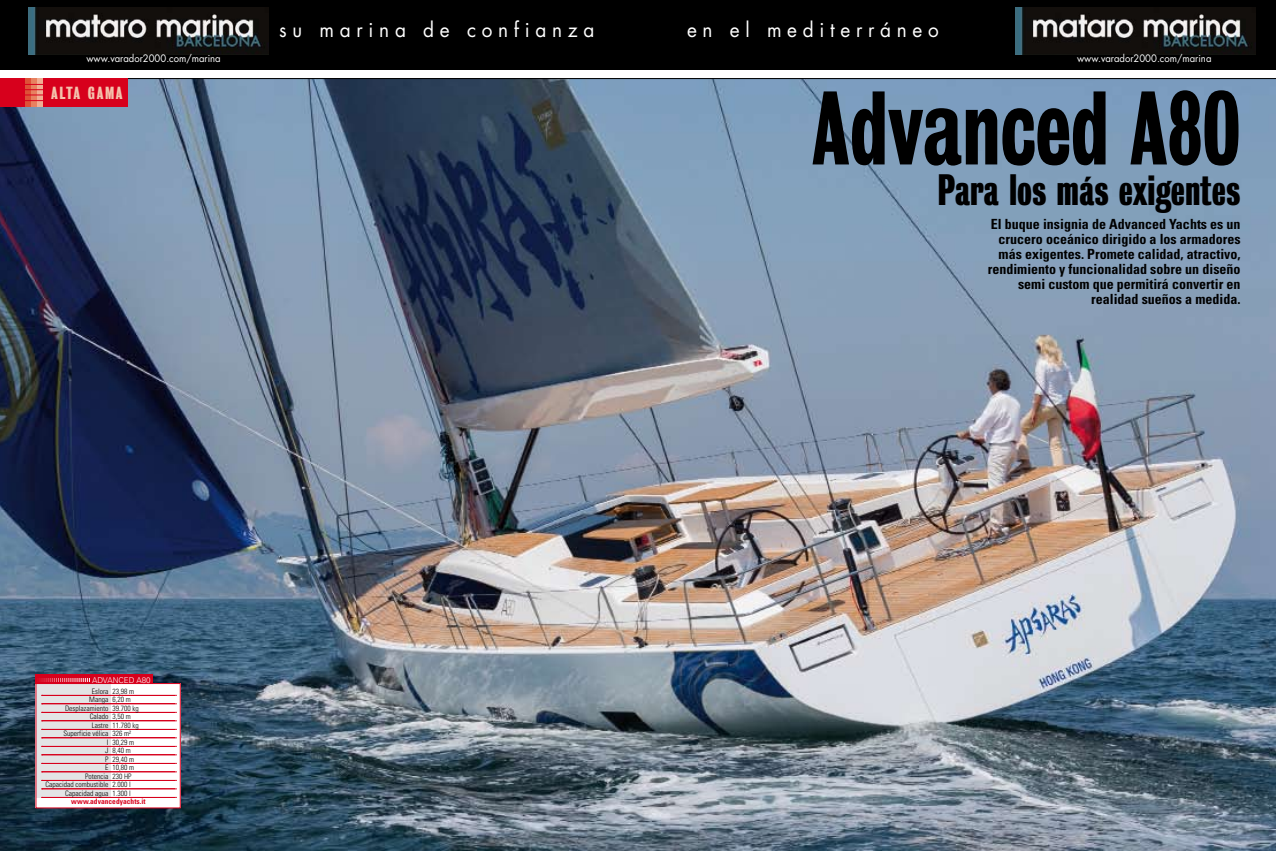
<style>
.page{position:relative;width:1276px;height:851px;background:#fff}
.page>*{position:absolute;margin:0;border:0;box-sizing:border-box;transform-origin:0 0}
.t1{font:95px "Bureau Grot Three Seven";color:#000;scale:.8 1}
.t2{font:40px "Bureau Grot One Seven";color:#000}
.t3{font:20px "Futura Std";letter-spacing:.3em;color:#fff;scale:.95 1}
.t4{font:16px "Bureau Grot One Seven";letter-spacing:.1em;color:#f4c3ad}
.t5{font:700 condensed 14px/15px "Univers LT Std";color:#000;text-align:right}
.t6{font:10px "Futura Std";color:#fff;scale:.95 1}
.t7{font:italic 700 9px "Frutiger LT Std";color:#fff;scale:.75 1}
.t8{font:300 8px "Univers LT Std";color:#fff}
.t9{font:300 condensed 7.5px "Univers LT Std";color:#000}
.t10{font:700 condensed 7.5px "Univers LT Std";color:#d7001c}
</style>
<div class="page">
<img style="left:0;top:78px;width:1276px;height:772px">
<div style="left:35px;top:683px;width:146px;height:125px;background:#fff"></div>
<div style="left:36px;top:684px;width:75px;height:113px;background:#e3e4e5"></div>
<div style="left:35px;top:683px;width:146px;height:125px;border:1px solid #d7001c"></div>
<svg style="left:42px;top:695px;width:135px;height:1px"></svg>
<svg style="left:42px;top:703px;width:135px;height:1px"></svg>
<svg style="left:42px;top:712px;width:135px;height:1px"></svg>
<svg style="left:42px;top:720px;width:135px;height:1px"></svg>
<svg style="left:42px;top:729px;width:135px;height:1px"></svg>
<svg style="left:42px;top:737px;width:135px;height:1px"></svg>
<svg style="left:42px;top:746px;width:135px;height:1px"></svg>
<svg style="left:42px;top:754px;width:135px;height:1px"></svg>
<svg style="left:42px;top:763px;width:135px;height:1px"></svg>
<svg style="left:42px;top:771px;width:135px;height:1px"></svg>
<svg style="left:42px;top:780px;width:135px;height:1px"></svg>
<svg style="left:42px;top:788px;width:135px;height:1px"></svg>
<svg style="left:42px;top:797px;width:135px;height:1px"></svg>
<div style="left:35px;top:674px;width:118px;height:9px;background:#d7001c"></div>
<svg style="left:39px;top:678px;width:51px;height:4px"></svg>
<div style="left:0;top:0;width:1276px;height:69px;background:#000"></div>
<img style="left:28px;top:8px;width:240px;height:46px">
<img style="left:1016px;top:8px;width:239px;height:46px">
<div style="left:0;top:78px;width:127px;height:28px;background:#d7001c"></div>
<div style="left:25px;top:78px;width:6px;height:28px;background:#de5137"></div>
<div style="left:31px;top:78px;width:6px;height:28px;background:#e78160"></div>
<svg style="left:37px;top:78px;width:6px;height:28px"></svg>
<hr style="left:0;top:84px;width:62px;height:1px;background:#d7001c">
<hr style="left:0;top:89px;width:62px;height:1px;background:#d7001c">
<hr style="left:0;top:95px;width:62px;height:1px;background:#d7001c">
<hr style="left:0;top:100px;width:62px;height:1px;background:#d7001c">
<h3 class="t3" style="left:279px;top:17px;width:333px">su marina de confianza</h3>
<h3 class="t3" style="left:687px;top:17px;width:266px">en el mediterráneo</h3>
<p class="t7" style="left:1127px;top:50px;width:154px">baño facilitará el acceso al agua y el</p>
<p class="t6" style="left:86px;top:52px;width:143px">www.varador2000.com/marina</p>
<p class="t6" style="left:1077px;top:52px;width:143px">www.varador2000.com/marina</p>
<p class="t4" style="left:51px;top:85px;width:73px">alta gama</p>
<h1 class="t1" style="left:812px;top:73px;width:537px">Advanced A80</h1>
<h2 class="t2" style="left:937px;top:168px;width:304px">Para los más exigentes</h2>
<p class="t8" style="left:92px;top:674px;width:60px">ADVANCED A80</p>
<p class="t9" style="left:92px;top:686px;width:44px">Eslora 23,98 m</p>
<p class="t9" style="left:89px;top:695px;width:43px">Manga 6,20 m</p>
<p class="t9" style="left:65px;top:703px;width:75px">Desplazamiento 39.700 kg</p>
<p class="t9" style="left:90px;top:712px;width:43px">Calado 3,50 m</p>
<p class="t9" style="left:92px;top:720px;width:48px">Lastre 11.780 kg</p>
<p class="t9" style="left:63px;top:729px;width:69px">Superficie vélica 326 m²</p>
<p class="t9" style="left:107px;top:737px;width:29px">I 30,29 m</p>
<p class="t9" style="left:105px;top:746px;width:27px">J 8,40 m</p>
<p class="t9" style="left:105px;top:754px;width:30px">P 29,40 m</p>
<p class="t9" style="left:105px;top:763px;width:30px">E 10,80 m</p>
<p class="t9" style="left:85px;top:771px;width:48px">Potencia 230 HP</p>
<p class="t9" style="left:45px;top:780px;width:87px">Capacidad combustible 2.000 l</p>
<p class="t9" style="left:65px;top:788px;width:67px">Capacidad agua 1.300 l</p>
<p class="t10" style="left:71px;top:797px;width:76px">www.advancedyachts.it</p>
<p class="t5" style="left:987px;top:216px;width:254px">El buque insignia de Advanced Yachts es un crucero oceánico dirigido a los armadores más exigentes. Promete calidad, atractivo, rendimiento y funcionalidad sobre un diseño semi custom que permitirá convertir en realidad sueños a medida.</p>
</div>
